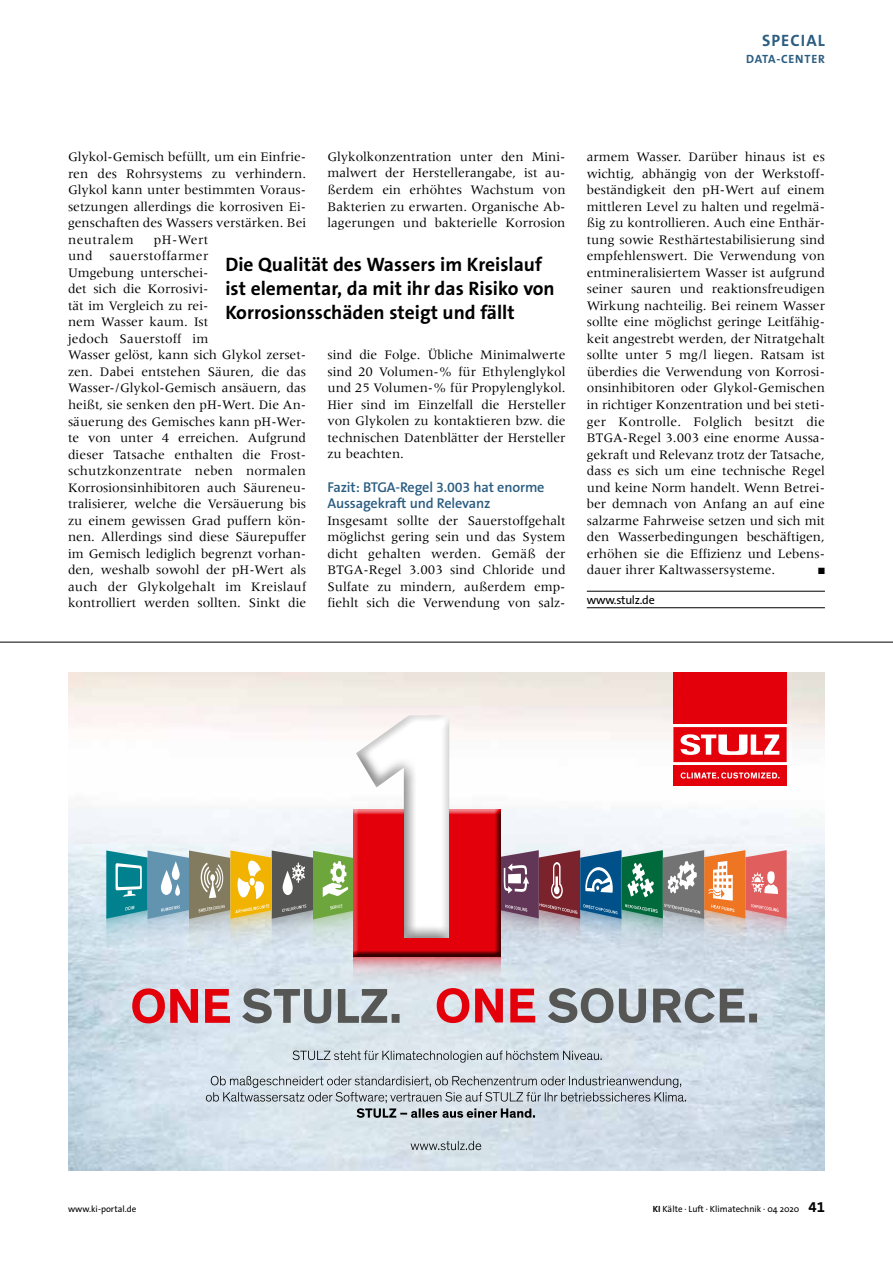
<style>
.page{position:relative;width:893px;height:1263px;background:#fff}
.page>*{position:absolute;margin:0;border:0;box-sizing:border-box;transform-origin:0 0}
.t1{font:700 19.5px/24px "The Sans Os F";color:#000}
.t2{font:700 16.5px "The Sans Os F";letter-spacing:.065em;color:#2b5d81}
.t3{font:600 14.25px/16.5px "The Sans Os F";letter-spacing:-.01em;color:#2b5d81}
.t4{font:13.5px/16.5px "Meridien LT Std";color:#000;text-align:justify}
.t5{font:12px "The Sans Os F";letter-spacing:-.025em;color:#000}
.t6{font:700 12px "The Sans Os F";letter-spacing:.065em;color:#2b5d81}
.t7{font:9px "The Sans Os F";color:#000}
.t8{font:9px "Zapf Dingbats Std";color:#000}
.s1{font-weight:700}
.s2{font-weight:700;font-size:15px}
</style>
<div class="page">
<hr style="left:587px;top:591px;width:238px;height:1px;background:#000">
<hr style="left:587px;top:607px;width:238px;height:1px;background:#000">
<hr style="left:0;top:642px;width:893px;height:1px;background:#000">
<img style="left:68px;top:673px;width:757px;height:497px">
<div style="left:673px;top:673px;width:114px;height:113px;background:linear-gradient(to right,#fff,#fff)"></div>
<div style="left:673px;top:673px;width:114px;height:51px;background:#e3000b"></div>
<div style="left:673px;top:765px;width:114px;height:21px;background:#e3000b"></div>
<svg style="left:681px;top:772px;width:98px;height:6px"></svg>
<svg style="left:673px;top:727px;width:114px;height:35px"></svg>
<svg style="left:548px;top:988px;width:209px;height:35px;background:#989ea3"></svg>
<svg style="left:437px;top:988px;width:98px;height:35px;background:#dd6771"></svg>
<svg style="left:353px;top:957px;width:147px;height:42px;background:#dbbfc7"></svg>
<div style="left:353px;top:809px;width:147px;height:148px;background:#000;opacity:.75"></div>
<div style="left:351px;top:709px;width:99px;height:232px;background:#f9efee"></div>
<svg style="left:106px;top:715px;width:343px;height:241px"></svg>
<svg style="left:497px;top:850px;width:290px;height:105px;background:#a2979a"></svg>
<svg style="left:242px;top:988px;width:158px;height:35px;background:#9fa6a9"></svg>
<svg style="left:132px;top:988px;width:98px;height:35px;background:#db6873"></svg>
<svg style="left:411px;top:1141px;width:70px;height:9px"></svg>
<svg style="left:206px;top:1076px;width:480px;height:42px;background:#bbc4cc"></svg>
<svg style="left:293px;top:1050px;width:309px;height:12px;background:#b4bec4"></svg>
<p class="t2" style="left:762px;top:30px;width:64px">SPECIAL</p>
<p class="t6" style="left:746px;top:51px;width:80px">DATA-CENTER</p>
<p class="t4" style="left:327px;top:148px;width:240px">Glykolkonzentration unter den Mini&shy;malwert der Herstellerangabe, ist au&shy;ßerdem ein erhöhtes Wachstum von Bakterien zu erwarten. Organische Ab&shy;lagerungen und bakterielle Korrosion</p>
<p class="t4" style="left:68px;top:148px;width:240px">Glykol-Gemisch befüllt, um ein Einfrie&shy;ren des Rohrsystems zu verhindern.<br>Glykol kann unter bestimmten Voraus&shy;setzungen allerdings die korrosiven Ei&shy;genschaften des Wassers verstärken. Bei neutralem</p>
<p class="t4" style="left:68px;top:231px;width:240px;text-align:left;text-indent:86px">pH-Wert<br>und sauerstoffarmer<br>Umgebung unterschei-<br>det sich die Korrosivi-<br>tät im Vergleich zu rei-<br>nem Wasser kaum. Ist<br>jedoch Sauerstoff im<br>Wasser gelöst, kann sich Glykol zerset&shy;zen. Dabei entstehen Säuren, die das<br>Wasser-/Glykol-Gemisch ansäuern, das heißt, sie senken den pH-Wert. Die An&shy;säuerung des Gemisches kann pH-Wer&shy;te von unter 4 erreichen. Aufgrund dieser Tatsache enthalten die Frost&shy;schutzkonzentrate neben normalen<br>Korrosionsinhibitoren auch Säureneu&shy;tralisierer, welche die Versäuerung bis zu einem gewissen Grad puffern kön&shy;nen. Allerdings sind diese Säurepuffer im Gemisch lediglich begrenzt vorhan&shy;den, weshalb sowohl der pH-Wert als auch der Glykolgehalt im Kreislauf kontrolliert werden sollten. Sinkt die</p>
<h1 class="t1" style="left:225px;top:252px;width:331px">Die Qualität des Wassers im Kreislauf ist elementar, da mit ihr das Risiko von<br>Korrosionsschäden steigt und fällt</h1>
<p class="t4" style="left:327px;top:347px;width:240px">sind die Folge. Übliche Minimalwerte sind 20 Volumen-% für Ethylenglykol und 25 Volumen-% für Propylenglykol.<br>Hier sind im Einzelfall die Hersteller von Glykolen zu kontaktieren bzw. die technischen Datenblätter der Hersteller zu beachten.</p>
<p class="t3" style="left:327px;top:479px;width:219px">Fazit: BTGA-Regel 3.003 hat enorme<br>Aussagekraft und Relevanz</p>
<p class="t4" style="left:327px;top:512px;width:240px">Insgesamt sollte der Sauerstoffgehalt möglichst gering sein und das System dicht gehalten werden. Gemäß der BTGA-Regel 3.003 sind Chloride und Sulfate zu mindern, außerdem emp&shy;fiehlt sich die Verwendung von salz-</p>
<p class="t4" style="left:587px;top:148px;width:240px">armem Wasser. Darüber hinaus ist es wichtig, abhängig von der Werkstoff&shy;beständigkeit den pH-Wert auf einem mittleren Level zu halten und regelmä&shy;ßig zu kontrollieren. Auch eine Enthär&shy;tung sowie Resthärtestabilisierung sind empfehlenswert. Die Verwendung von entmineralisiertem Wasser ist aufgrund seiner sauren und reaktionsfreudigen Wirkung nachteilig. Bei reinem Wasser sollte eine möglichst geringe Leitfähig&shy;keit angestrebt werden, der Nitratgehalt sollte unter 5 mg/l liegen. Ratsam ist überdies die Verwendung von Korrosi&shy;onsinhibitoren oder Glykol-Gemischen in richtiger Konzentration und bei steti&shy;ger Kontrolle. Folglich besitzt die BTGA-Regel 3.003 eine enorme Aussa&shy;gekraft und Relevanz trotz der Tatsache, dass es sich um eine technische Regel und keine Norm handelt. Wenn Betrei&shy;ber demnach von Anfang an auf eine salzarme Fahrweise setzen und sich mit den Wasserbedingungen beschäftigen, erhöhen sie die Effizienz und Lebens&shy;dauer ihrer Kaltwassersysteme.</p>
<p class="t8" style="left:818px;top:567px;width:8px">■</p>
<p class="t5" style="left:587px;top:593px;width:69px">www.stulz.de</p>
<p class="t7" style="left:68px;top:1203px;width:70px">www.ki-portal.de</p>
<p class="t7" style="left:653px;top:1203px;width:174px"><span class="s1">KI</span> Kälte · Luft · Klimatechnik · 04 2020 <span class="s2">41</span></p>
</div>
